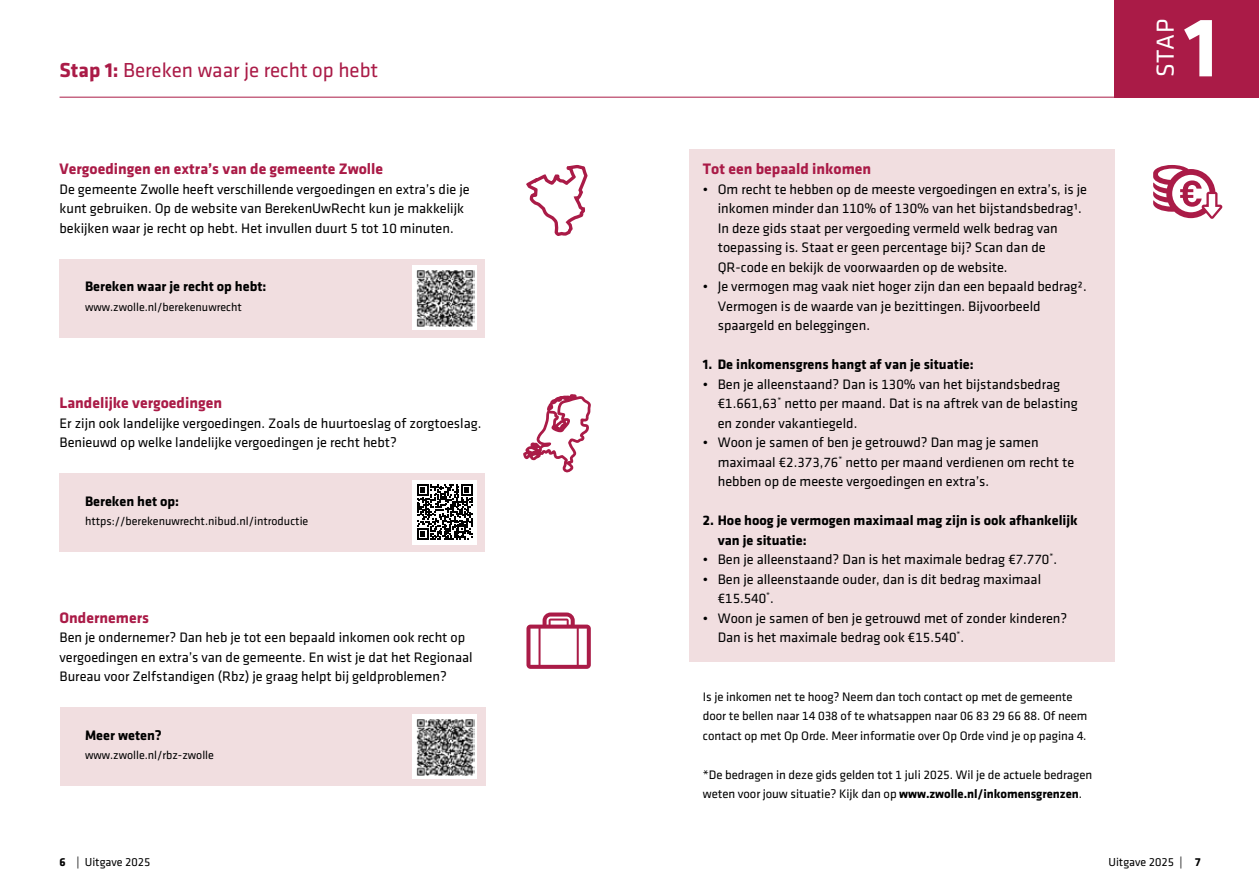
<style>
.page{position:relative;width:1259px;height:893px;background:#fff}
.page>*{position:absolute;margin:0;border:0;box-sizing:border-box;transform-origin:0 0}
.t1{font:700 87px "Klavika";color:#fff}
.t2{font:25.5px "Klavika Regular TF";color:#fff}
.t3{font:21px "Klavika Regular TF";color:#aa1b47}
.t4{font:700 15.75px "Klavika";color:#aa1b47}
.t5{font:14.25px/19.5px "Klavika Regular TF";color:#000}
.t6{font:700 14.25px/19.5px "Klavika";color:#000}
.t7{font:12.75px/19.5px "Klavika Regular TF";letter-spacing:-.005em;color:#000}
.t8{font:12px "Klavika Regular TF";color:#000}
.s1{font-family:"Klavika";font-weight:700}
</style>
<div class="page">
<hr style="left:60px;top:97px;width:1054px;height:1px;background:#aa1b47">
<div style="left:1114px;top:0;width:145px;height:98px;background:#aa1b47"></div>
<div style="left:60px;top:259px;width:425px;height:78px;background:#f1dee0"></div>
<div style="left:689px;top:149px;width:425px;height:513px;background:#f1dee0"></div>
<div style="left:60px;top:708px;width:425px;height:78px;background:#f1dee0"></div>
<div style="left:60px;top:473px;width:425px;height:79px;background:#f1dee0"></div>
<svg style="left:526px;top:165px;width:62px;height:71px"></svg>
<svg style="left:526px;top:612px;width:65px;height:57px"></svg>
<svg style="left:1153px;top:165px;width:69px;height:54px"></svg>
<svg style="left:523px;top:394px;width:68px;height:79px"></svg>
<div style="left:412px;top:265px;width:65px;height:65px;background:#fff"></div>
<img style="left:416px;top:270px;width:58px;height:57px">
<div style="left:412px;top:714px;width:65px;height:65px;background:#fff"></div>
<img style="left:416px;top:719px;width:58px;height:57px">
<div style="left:412px;top:480px;width:65px;height:65px;background:#fff"></div>
<svg style="left:417px;top:484px;width:55px;height:56px"></svg>
<h3 class="t3" style="left:60px;top:59px;width:320px"><span class="s1">Stap 1:</span> Bereken waar je recht op hebt</h3>
<p class="t4" style="left:60px;top:160px;width:325px">Vergoedingen en extra’s van de gemeente Zwolle</p>
<p class="t5" style="left:60px;top:179px;width:412px">De gemeente Zwolle heeft verschillende vergoedingen en extra’s die je kunt gebruiken. Op de website van BerekenUwRecht kun je makkelijk bekijken waar je recht op hebt. Het invullen duurt 5 tot 10 minuten.</p>
<p class="t6" style="left:85px;top:277px;width:183px">Bereken waar je recht op hebt:</p>
<p class="t8" style="left:85px;top:300px;width:158px">www.zwolle.nl/berekenuwrecht</p>
<p class="t4" style="left:60px;top:394px;width:164px">Landelijke vergoedingen</p>
<p class="t5" style="left:60px;top:413px;width:423px">Er zijn ook landelijke vergoedingen. Zoals de huurtoeslag of zorgtoeslag.<br>Benieuwd op welke landelijke vergoedingen je recht hebt?</p>
<p class="t6" style="left:85px;top:491px;width:96px">Bereken het op:</p>
<p class="t8" style="left:85px;top:515px;width:225px">https://berekenuwrecht.nibud.nl/introductie</p>
<p class="t4" style="left:60px;top:609px;width:91px">Ondernemers</p>
<p class="t5" style="left:60px;top:628px;width:414px">Ben je ondernemer? Dan heb je tot een bepaald inkomen ook recht op vergoedingen en extra’s van de gemeente. En wist je dat het Regionaal<br>Bureau voor Zelfstandigen (Rbz) je graag helpt bij geldproblemen?</p>
<p class="t6" style="left:85px;top:725px;width:78px">Meer weten?</p>
<p class="t8" style="left:85px;top:749px;width:130px">www.zwolle.nl/rbz-zwolle</p>
<p class="t4" style="left:703px;top:160px;width:170px">Tot een bepaald inkomen</p>
<p class="t5" style="left:718px;top:179px;width:371px;text-indent:-15px">• Om recht te hebben op de meeste vergoedingen en extra’s, is je inkomen minder dan 110% of 130% van het bijstandsbedrag¹.<br>In deze gids staat per vergoeding vermeld welk bedrag van toepassing is. Staat er geen percentage bij? Scan dan de QR-code en bekijk de voorwaarden op de website.</p>
<p class="t5" style="left:718px;top:277px;width:370px;text-indent:-15px">• Je vermogen mag vaak niet hoger zijn dan een bepaald bedrag².<br>Vermogen is de waarde van je bezittingen. Bijvoorbeeld spaargeld en beleggingen.</p>
<p class="t6" style="left:703px;top:355px;width:272px">1. De inkomensgrens hangt af van je situatie:</p>
<p class="t5" style="left:718px;top:374px;width:361px;text-indent:-15px">• Ben je alleenstaand? Dan is 130% van het bijstandsbedrag €1.661,63<sup>*</sup> netto per maand. Dat is na aftrek van de belasting en zonder vakantiegeld.</p>
<p class="t5" style="left:718px;top:433px;width:358px;text-indent:-15px">• Woon je samen of ben je getrouwd? Dan mag je samen maximaal €2.373,76<sup>*</sup> netto per maand verdienen om recht te hebben op de meeste vergoedingen en extra’s.</p>
<p class="t6" style="left:718px;top:511px;width:361px;text-indent:-15px">2. Hoe hoog je vermogen maximaal mag zijn is ook afhankelijk van je situatie:</p>
<p class="t5" style="left:703px;top:550px;width:356px">• Ben je alleenstaand? Dan is het maximale bedrag €7.770<sup>*</sup>.</p>
<p class="t5" style="left:718px;top:569px;width:325px;text-indent:-15px">• Ben je alleenstaande ouder, dan is dit bedrag maximaal €15.540<sup>*</sup>.</p>
<p class="t5" style="left:718px;top:608px;width:351px;text-indent:-15px">• Woon je samen of ben je getrouwd met of zonder kinderen?<br>Dan is het maximale bedrag ook €15.540<sup>*</sup>.</p>
<p class="t7" style="left:703px;top:687px;width:386px">Is je inkomen net te hoog? Neem dan toch contact op met de gemeente door te bellen naar 14 038 of te whatsappen naar 06 83 29 66 88. Of neem contact op met Op Orde. Meer informatie over Op Orde vind je op pagina 4.</p>
<p class="t7" style="left:703px;top:765px;width:391px">*De bedragen in deze gids gelden tot 1 juli 2025. Wil je de actuele bedragen weten voor jouw situatie? Kijk dan op <span class="s1">www.zwolle.nl/inkomensgrenzen</span>.</p>
<h2 class="t2" style="left:1152px;top:77px;width:60px;rotate:-90deg">STAP</h2>
<h1 class="t1" style="left:1184px;top:0;width:35px">1</h1>
<p class="t8" style="left:60px;top:855px;width:92px"><span class="s1">6</span> | Uitgave 2025</p>
<p class="t8" style="left:1108px;top:855px;width:94px">Uitgave 2025 | <span class="s1">7</span></p>
</div>
